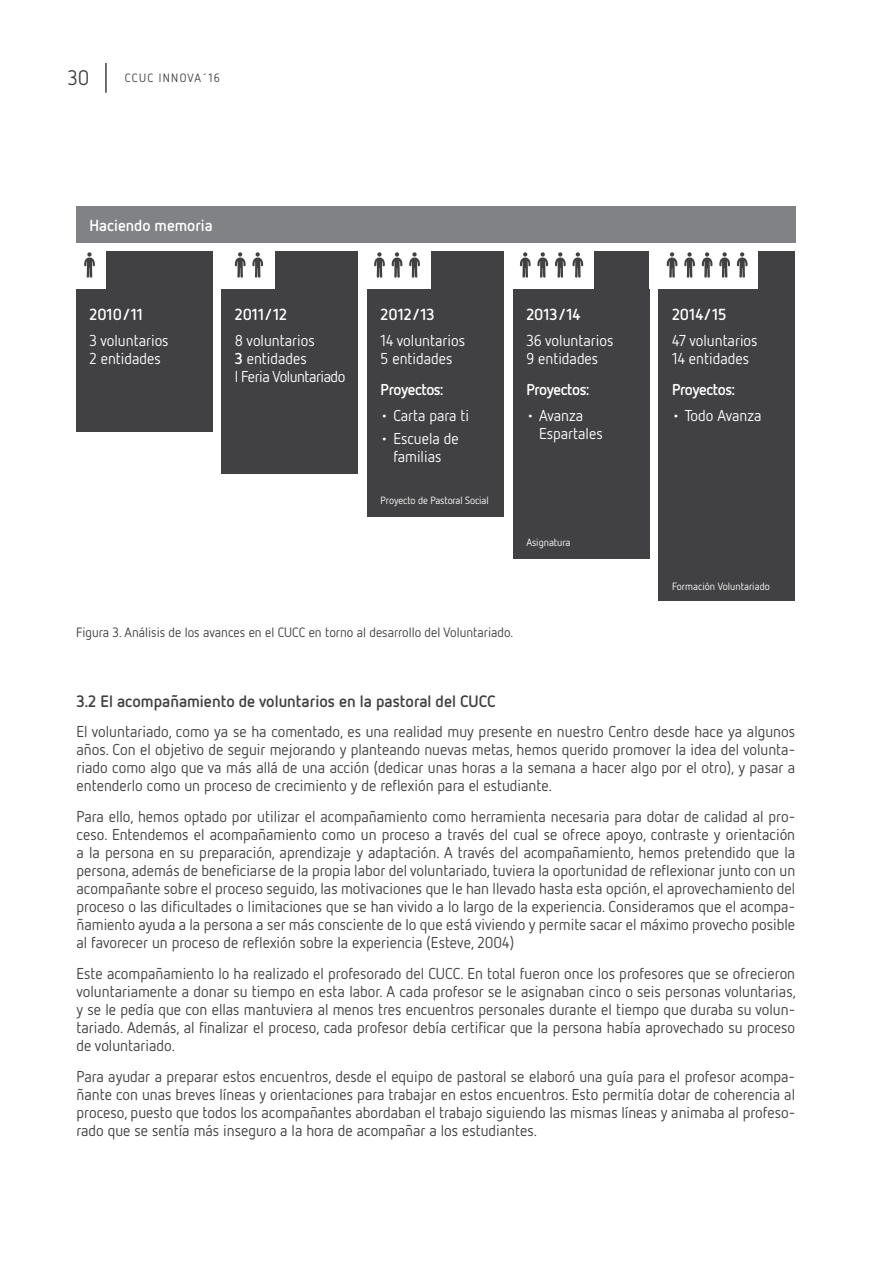
<style>
.page{position:relative;width:893px;height:1263px;background:#fff}
.page>*{position:absolute;margin:0;border:0;box-sizing:border-box;transform-origin:0 0}
.t1{font:21px "Netto OT";color:#414042}
.t2{font:700 16.5px "Netto OT";color:#414042}
.t3{font:700 16.05px "Netto OT";color:#fff}
.t4{font:15.75px/18px "Netto OT";color:#414042;text-align:justify}
.t5{font:15.75px/18px "Netto OT";color:#fff}
.t6{font:700 15.75px "Netto OT";letter-spacing:-.03em;color:#fff}
.t7{font:13.5px "Netto OT";color:#414042}
.t8{font:12px "Netto OT";letter-spacing:.11em;color:#414042}
.t9{font:10.5px "Netto OT";color:#fff}
.s1{font-weight:700}
</style>
<div class="page">
<hr style="left:105px;top:63px;width:2px;height:30px;background:#414042">
<div style="left:76px;top:206px;width:719px;height:37px;background:#808285"></div>
<div style="left:222px;top:289px;width:136px;height:185px;background:#414042"></div>
<div style="left:367px;top:289px;width:136px;height:228px;background:#414042"></div>
<div style="left:513px;top:289px;width:136px;height:270px;background:#414042"></div>
<div style="left:659px;top:289px;width:136px;height:312px;background:#414042"></div>
<div style="left:76px;top:289px;width:136px;height:143px;background:#414042"></div>
<svg style="left:84px;top:252px;width:11px;height:26px"></svg>
<svg style="left:252px;top:252px;width:11px;height:26px"></svg>
<svg style="left:235px;top:252px;width:11px;height:26px"></svg>
<svg style="left:391px;top:252px;width:12px;height:26px"></svg>
<svg style="left:374px;top:252px;width:11px;height:26px"></svg>
<svg style="left:409px;top:252px;width:11px;height:26px"></svg>
<svg style="left:537px;top:252px;width:11px;height:26px"></svg>
<svg style="left:520px;top:252px;width:11px;height:26px"></svg>
<svg style="left:572px;top:252px;width:11px;height:26px"></svg>
<svg style="left:555px;top:252px;width:11px;height:26px"></svg>
<svg style="left:684px;top:252px;width:11px;height:26px"></svg>
<svg style="left:666px;top:252px;width:12px;height:26px"></svg>
<svg style="left:719px;top:252px;width:11px;height:26px"></svg>
<svg style="left:701px;top:252px;width:12px;height:26px"></svg>
<svg style="left:737px;top:252px;width:11px;height:26px"></svg>
<div style="left:106px;top:251px;width:106px;height:44px;background:#414042"></div>
<div style="left:275px;top:251px;width:83px;height:44px;background:#414042"></div>
<div style="left:431px;top:251px;width:72px;height:44px;background:#414042"></div>
<div style="left:594px;top:251px;width:55px;height:44px;background:#414042"></div>
<div style="left:759px;top:251px;width:36px;height:44px;background:#414042"></div>
<h1 class="t1" style="left:68px;top:65px;width:23px">30</h1>
<p class="t8" style="left:125px;top:71px;width:97px">CCUC Innova´16</p>
<p class="t3" style="left:90px;top:215px;width:125px">Haciendo memoria</p>
<p class="t3" style="left:90px;top:304px;width:55px">2010/11</p>
<p class="t5" style="left:90px;top:331px;width:81px">3 voluntarios<br>2 entidades</p>
<p class="t3" style="left:235px;top:304px;width:54px">2011/12</p>
<p class="t5" style="left:235px;top:331px;width:112px">8 voluntarios<br><span class="s1">3</span> entidades<br>I Feria Voluntariado</p>
<p class="t3" style="left:381px;top:304px;width:56px">2012/13</p>
<p class="t5" style="left:381px;top:331px;width:86px">14 voluntarios<br>5 entidades</p>
<p class="t6" style="left:381px;top:379px;width:64px">Proyectos:</p>
<p class="t5" style="left:381px;top:406px;width:90px">• Carta para ti</p>
<p class="t5" style="left:381px;top:429px;width:80px;text-align:center">• Escuela de familias</p>
<p class="t9" style="left:381px;top:494px;width:110px">Proyecto de Pastoral Social</p>
<p class="t3" style="left:526px;top:304px;width:56px">2013/14</p>
<p class="t5" style="left:526px;top:331px;width:89px">36 voluntarios<br>9 entidades</p>
<p class="t6" style="left:526px;top:379px;width:64px">Proyectos:</p>
<p class="t5" style="left:539px;top:406px;width:65px;text-indent:-13px">• Avanza<br>Espartales</p>
<p class="t9" style="left:526px;top:536px;width:46px">Asignatura</p>
<p class="t7" style="left:76px;top:624px;width:438px">Figura 3. Análisis de los avances en el CUCC en torno al desarrollo del Voluntariado.</p>
<p class="t3" style="left:672px;top:304px;width:56px">2014/15</p>
<p class="t5" style="left:672px;top:331px;width:87px">47 voluntarios<br>14 entidades</p>
<p class="t6" style="left:672px;top:379px;width:64px">Proyectos:</p>
<p class="t5" style="left:672px;top:406px;width:91px">• Todo Avanza</p>
<p class="t9" style="left:672px;top:580px;width:99px">Formación Voluntariado</p>
<p class="t2" style="left:77px;top:690px;width:421px">3.2 El acompañamiento de voluntarios en la pastoral del CUCC</p>
<p class="t4" style="left:77px;top:722px;width:720px">El voluntariado, como ya se ha comentado, es una realidad muy presente en nuestro Centro desde hace ya algunos años. Con el objetivo de seguir mejorando y planteando nuevas metas, hemos querido promover la idea del volunta&shy;riado como algo que va más allá de una acción (dedicar unas horas a la semana a hacer algo por el otro), y pasar a entenderlo como un proceso de crecimiento y de reflexión para el estudiante.</p>
<p class="t4" style="left:77px;top:807px;width:720px">Para ello, hemos optado por utilizar el acompañamiento como herramienta necesaria para dotar de calidad al pro&shy;ceso. Entendemos el acompañamiento como un proceso a través del cual se ofrece apoyo, contraste y orientación a la persona en su preparación, aprendizaje y adaptación. A través del acompañamiento, hemos pretendido que la persona, además de beneficiarse de la propia labor del voluntariado, tuviera la oportunidad de reflexionar junto con un acompañante sobre el proceso seguido, las motivaciones que le han llevado hasta esta opción, el aprovechamiento del proceso o las dificultades o limitaciones que se han vivido a lo largo de la experiencia. Consideramos que el acompa&shy;ñamiento ayuda a la persona a ser más consciente de lo que está viviendo y permite sacar el máximo provecho posible al favorecer un proceso de reflexión sobre la experiencia (Esteve, 2004)</p>
<p class="t4" style="left:77px;top:964px;width:721px">Este acompañamiento lo ha realizado el profesorado del CUCC. En total fueron once los profesores que se ofrecieron voluntariamente a donar su tiempo en esta labor. A cada profesor se le asignaban cinco o seis personas voluntarias, y se le pedía que con ellas mantuviera al menos tres encuentros personales durante el tiempo que duraba su volun&shy;tariado. Además, al finalizar el proceso, cada profesor debía certificar que la persona había aprovechado su proceso de voluntariado.</p>
<p class="t4" style="left:77px;top:1067px;width:720px">Para ayudar a preparar estos encuentros, desde el equipo de pastoral se elaboró una guía para el profesor acompa&shy;ñante con unas breves líneas y orientaciones para trabajar en estos encuentros. Esto permitía dotar de coherencia al proceso, puesto que todos los acompañantes abordaban el trabajo siguiendo las mismas líneas y animaba al profeso&shy;rado que se sentía más inseguro a la hora de acompañar a los estudiantes.</p>
</div>
